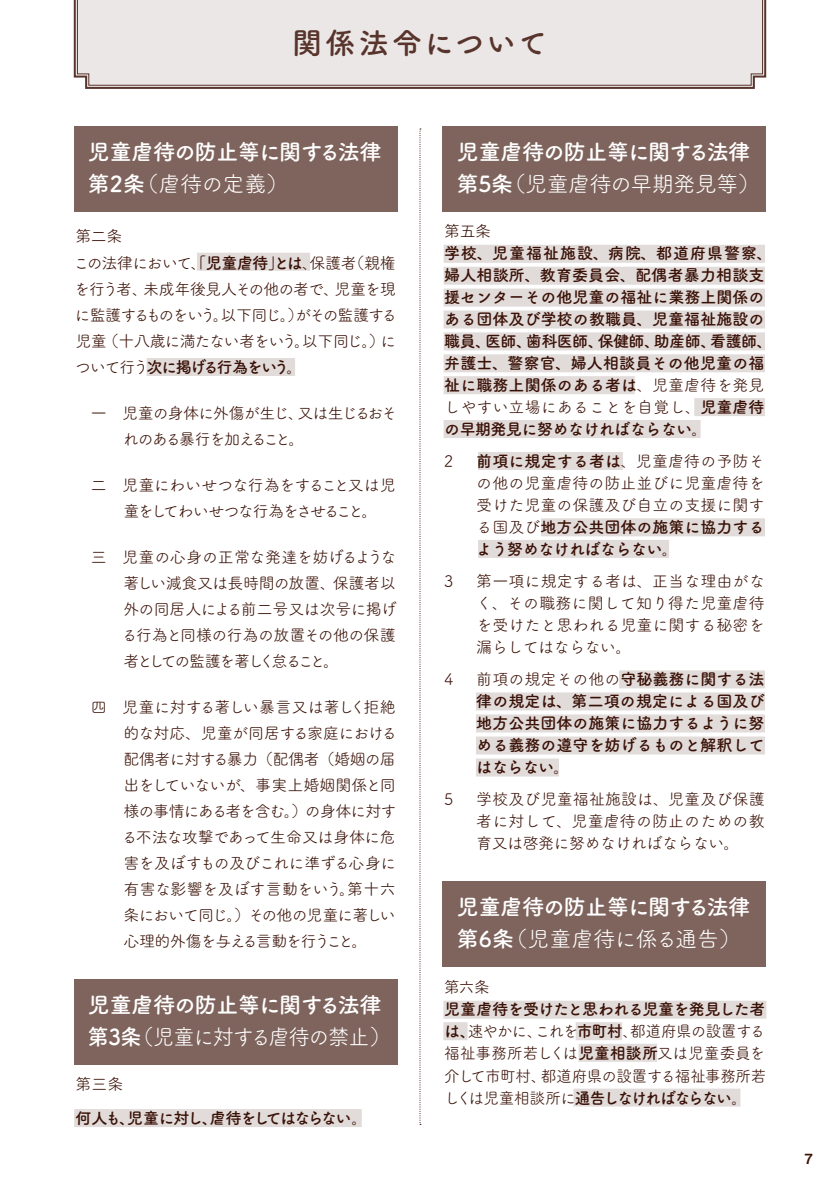
<style>
.page{position:relative;width:840px;height:1191px;background:#fff}
.page>*{position:absolute;margin:0;border:0;box-sizing:border-box;transform-origin:0 0}
.t1{font:700 30px "Tsuku B Rd Gothic";letter-spacing:.06em;color:#58342c}
.t2{font:700 22px/32px "Tsuku A Rd Gothic";letter-spacing:-.03em;color:#fff}
.t3{font:22px "Tsuku A Rd Gothic";color:#fff;scale:.96 1}
.t4{font:16.2px "Tsuku A Rd Gothic";letter-spacing:-.06em;color:#3a1106}
.t5{font:16px/26px "Tsuku A Rd Gothic";letter-spacing:-.035em;color:#3a1106;text-align:justify}
.t6{font:700 16px/22px "Tsuku A Rd Gothic";color:#3a1106}
.t7{font:16px/26px "Tsuku A Rd Gothic";letter-spacing:-.075em;color:#3a1106}
.t8{font:700 16px "Tsuku A Rd Gothic";letter-spacing:-.1em;color:#3a1106}
.t9{font:14px "Midashi Go Pro MB31";color:#3a1106}
.s1{font-weight:400}
.s2{font-weight:700}
</style>
<div class="page">
<div style="left:197px;top:253px;width:113px;height:18px;background:#e1dbda"></div>
<div style="left:146px;top:358px;width:149px;height:18px;background:#e1dbda"></div>
<div style="left:74px;top:1109px;width:287px;height:18px;background:#e1dbda"></div>
<div style="left:74px;top:126px;width:323px;height:85px;background:#7f645d"></div>
<div style="left:443px;top:245px;width:321px;height:18px;background:#e1dbda"></div>
<div style="left:618px;top:670px;width:146px;height:18px;background:#e1dbda"></div>
<div style="left:475px;top:692px;width:289px;height:18px;background:#e1dbda"></div>
<div style="left:475px;top:714px;width:289px;height:18px;background:#e1dbda"></div>
<div style="left:475px;top:736px;width:289px;height:18px;background:#e1dbda"></div>
<div style="left:475px;top:758px;width:83px;height:18px;background:#e1dbda"></div>
<div style="left:443px;top:267px;width:321px;height:18px;background:#e1dbda"></div>
<div style="left:443px;top:288px;width:321px;height:18px;background:#e1dbda"></div>
<div style="left:443px;top:310px;width:321px;height:18px;background:#e1dbda"></div>
<div style="left:443px;top:332px;width:321px;height:18px;background:#e1dbda"></div>
<div style="left:443px;top:354px;width:321px;height:18px;background:#e1dbda"></div>
<div style="left:694px;top:398px;width:70px;height:18px;background:#e1dbda"></div>
<div style="left:478px;top:452px;width:144px;height:18px;background:#e1dbda"></div>
<div style="left:478px;top:540px;width:190px;height:18px;background:#e1dbda"></div>
<div style="left:443px;top:1000px;width:323px;height:18px;background:#e1dbda"></div>
<div style="left:443px;top:1022px;width:24px;height:18px;background:#e1dbda"></div>
<div style="left:575px;top:1022px;width:47px;height:18px;background:#e1dbda"></div>
<div style="left:578px;top:1043px;width:78px;height:18px;background:#e1dbda"></div>
<div style="left:573px;top:1088px;width:167px;height:18px;background:#e1dbda"></div>
<div style="left:540px;top:518px;width:224px;height:18px;background:#e1dbda"></div>
<div style="left:443px;top:376px;width:191px;height:18px;background:#e1dbda"></div>
<div style="left:443px;top:420px;width:257px;height:18px;background:#e1dbda"></div>
<svg style="left:419px;top:128px;width:2px;height:996px"></svg>
<svg style="left:73px;top:0;width:693px;height:89px;background:#917974"></svg>
<div style="left:77px;top:0;width:685px;height:86px;background:#ebe7e6"></div>
<div style="left:442px;top:126px;width:323px;height:85px;background:#7f645d"></div>
<div style="left:442px;top:881px;width:323px;height:85px;background:#7f645d"></div>
<div style="left:74px;top:979px;width:323px;height:85px;background:#7f645d"></div>
<h1 class="t1" style="left:292px;top:20px;width:256px">関係法令について</h1>
<h2 class="t2" style="left:88px;top:134px;width:295px">児童虐待の防止等に関する法律第2条<span class="s1">（虐待の定義）</span></h2>
<p class="t5" style="left:75px;top:223px;width:49px">第二条</p>
<p class="t4" style="left:74px;top:250px;width:323px">この法律において、<span class="s2">「児童虐待」とは</span>、保護者（親権</p>
<p class="t5" style="left:74px;top:275px;width:325px">を行う者、未成年後見人その他の者で、児童を現に監護するものをいう。以下同じ。）がその監護する児童（十八歳に満たない者をいう。以下同じ。）について行う<span class="s2">次に掲げる行為をいう。</span></p>
<p class="t7" style="left:123px;top:399px;width:275px;text-indent:-48px">　一　児童の身体に外傷が生じ、又は生じるおそれのある暴行を加えること。</p>
<p class="t7" style="left:123px;top:471px;width:273px;text-indent:-48px">　二　児童にわいせつな行為をすること又は児童をしてわいせつな行為をさせること。</p>
<p class="t5" style="left:122px;top:543px;width:276px;text-indent:-46px">　三　児童の心身の正常な発達を妨げるような著しい減食又は長時間の放置、保護者以外の同居人による前二号又は次号に掲げる行為と同様の行為の放置その他の保護者としての監護を著しく怠ること。</p>
<p class="t5" style="left:122px;top:693px;width:277px;text-indent:-46px">　四　児童に対する著しい暴言又は著しく拒絶的な対応、児童が同居する家庭における配偶者に対する暴力（配偶者（婚姻の届出をしていないが、事実上婚姻関係と同様の事情にある者を含む。）の身体に対する不法な攻撃であって生命又は身体に危害を及ぼすもの及びこれに準ずる心身に有害な影響を及ぼす言動をいう。第十六条において同じ。）その他の児童に著しい心理的外傷を与える言動を行うこと。</p>
<h2 class="t2" style="left:88px;top:987px;width:304px">児童虐待の防止等に関する法律第3条<span class="s1">（児童に対する虐待の禁止）</span></h2>
<p class="t5" style="left:75px;top:1070px;width:49px">第三条</p>
<p class="t8" style="left:75px;top:1105px;width:293px">何人も、児童に対し、虐待をしてはならない。</p>
<h2 class="t2" style="left:359px;top:1004px;width:23px">律</h2>
<h2 class="t3" style="left:369px;top:1036px;width:24px">）</h2>
<h2 class="t2" style="left:456px;top:134px;width:304px">児童虐待の防止等に関する法律第5条<span class="s1">（児童虐待の早期発見等）</span></h2>
<p class="t5" style="left:444px;top:217px;width:48px">第五条</p>
<p class="t6" style="left:444px;top:241px;width:329px">学校、児童福祉施設、病院、都道府県警察、婦人相談所、教育委員会、配偶者暴力相談支援センターその他児童の福祉に業務上関係のある団体及び学校の教職員、児童福祉施設の職員、医師、歯科医師、保健師、助産師、看護師、弁護士、警察官、婦人相談員その他児童の福祉に職務上関係のある者は<span class="s1">、児童虐待を発見しやすい立場にあることを自覚し、</span>児童虐待の早期発見に努めなければならない。</p>
<p class="t5" style="left:476px;top:449px;width:290px;line-height:22px;text-indent:-32px">2　 <span class="s2">前項に規定する者は</span>、児童虐待の予防その他の児童虐待の防止並びに児童虐待を受けた児童の保護及び自立の支援に関する国及び<span class="s2">地方公共団体の施策に協力するよう努めなければならない。</span></p>
<p class="t5" style="left:476px;top:569px;width:290px;line-height:22px;text-indent:-32px">3　 第一項に規定する者は、正当な理由がなく、その職務に関して知り得た児童虐待を受けたと思われる児童に関する秘密を漏らしてはならない。</p>
<p class="t6" style="left:476px;top:667px;width:290px;text-align:justify;text-indent:-32px"><span class="s1">4　 前項の規定その他の</span>守秘義務に関する法律の規定は、第二項の規定による国及び地方公共団体の施策に協力するように努める義務の遵守を妨げるものと解釈してはならない。</p>
<p class="t5" style="left:476px;top:787px;width:290px;line-height:22px;text-indent:-32px">5　 学校及び児童福祉施設は、児童及び保護者に対して、児童虐待の防止のための教育又は啓発に努めなければならない。</p>
<h2 class="t2" style="left:456px;top:889px;width:295px">児童虐待の防止等に関する法律第6条<span class="s1">（児童虐待に係る通告）</span></h2>
<p class="t5" style="left:444px;top:973px;width:47px">第六条</p>
<p class="t5" style="left:444px;top:997px;width:323px;line-height:22px"><span class="s2">児童虐待を受けたと思われる児童を発見した者は、</span>速やかに、これを<span class="s2">市町村</span>、都道府県の設置する福祉事務所若しくは<span class="s2">児童相談所</span>又は児童委員を介して市町村、都道府県の設置する福祉事務所若しくは児童相談所に<span class="s2">通告しなければならない。</span></p>
<p class="t9" style="left:804px;top:1147px;width:9px">7</p>
</div>
